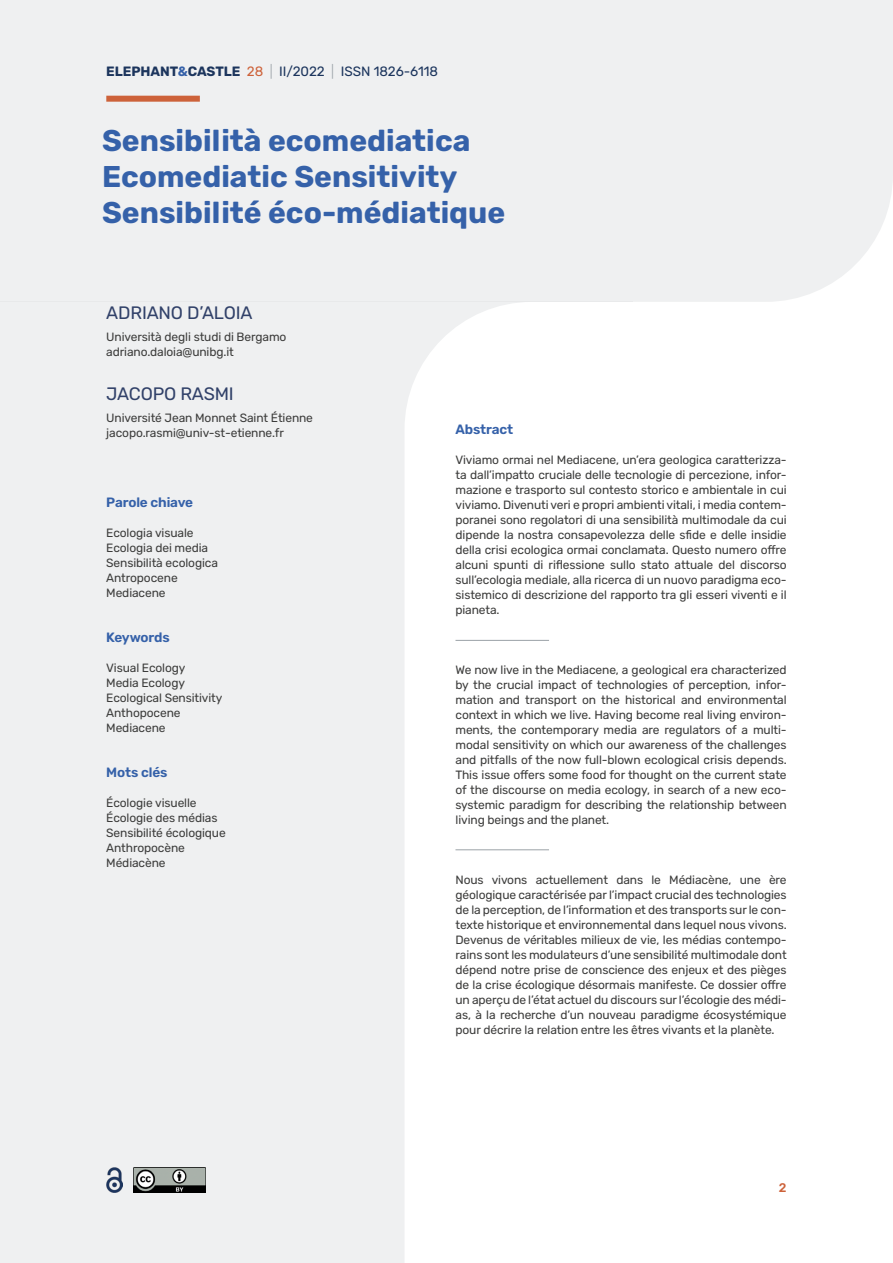
<style>
.page{position:relative;width:893px;height:1263px;background:#fff}
.page>*{position:absolute;margin:0;border:0;box-sizing:border-box;transform-origin:0 0}
.t1{font:700 30px/36px "Rubik";color:#3561a9}
.t2{font:18px "Rubik";letter-spacing:-.01em;color:#314169}
.t3{font:13.5px "Rubik";letter-spacing:-.005em;color:#1c355d}
.t4{font:600 13.5px "Rubik";letter-spacing:-.01em;color:#3561a9}
.t5{font:500 12.45px "Rubik";color:#cd623a}
.t6{font:12px/15px "Rubik";letter-spacing:-.01em;color:#3c3c3b}
.s1{font-weight:700}
.s2{font-weight:700;color:#3561a9}
.s3{color:#cd623a}
.s4{font-weight:300;color:#9ba2a7}
</style>
<div class="page">
<div style="left:0;top:0;width:893px;height:302px;background:#eff0f1"></div>
<div style="left:0;top:302px;width:405px;height:961px;background:#eff0f1"></div>
<svg style="left:405px;top:302px;width:144px;height:549px"></svg>
<div style="left:106px;top:96px;width:94px;height:6px;background:#cd623a"></div>
<img style="left:133px;top:1167px;width:73px;height:26px">
<img style="left:106px;top:1167px;width:17px;height:26px">
<hr style="left:455px;top:640px;width:94px;height:1px;background:#9ba2a7">
<hr style="left:455px;top:849px;width:94px;height:1px;background:#9ba2a7">
<p class="t3" style="left:106px;top:64px;width:333px"><span class="s1">ELEPHANT</span><span class="s2">&amp;</span><span class="s1">CASTLE</span> <span class="s3">28</span> <span class="s4">|</span> II/2022 <span class="s4">|</span> ISSN 1826-6118</p>
<h1 class="t1" style="left:102px;top:124px;width:405px">Sensibilità ecomediatica<br>Ecomediatic Sensitivity<br>Sensibilité éco-médiatique</h1>
<h2 class="t2" style="left:106px;top:302px;width:148px">ADRIANO D’ALOIA</h2>
<p class="t6" style="left:106px;top:330px;width:182px">Università degli studi di Bergamo adriano.daloia@unibg.it</p>
<h2 class="t2" style="left:106px;top:383px;width:129px">JACOPO RASMI</h2>
<p class="t6" style="left:106px;top:411px;width:208px">Université Jean Monnet Saint Étienne jacopo.rasmi@univ-st-etienne.fr</p>
<p class="t4" style="left:106px;top:494px;width:88px">Parole chiave</p>
<p class="t6" style="left:106px;top:525px;width:113px">Ecologia visuale<br>Ecologia dei media<br>Sensibilità ecologica<br>Antropocene<br>Mediacene</p>
<p class="t4" style="left:106px;top:629px;width:65px">Keywords</p>
<p class="t6" style="left:106px;top:660px;width:118px">Visual Ecology<br>Media Ecology<br>Ecological Sensitivity<br>Anthopocene<br>Mediacene</p>
<p class="t4" style="left:106px;top:764px;width:63px">Mots clés</p>
<p class="t6" style="left:106px;top:795px;width:121px">Écologie visuelle<br>Écologie des médias<br>Sensibilité écologique<br>Anthropocène<br>Médiacène</p>
<p class="t4" style="left:455px;top:421px;width:59px">Abstract</p>
<p class="t6" style="left:455px;top:452px;width:333px;text-align:justify">Viviamo ormai nel Mediacene, un’era geologica caratterizza&shy;ta dall’impatto cruciale delle tecnologie di percezione, infor&shy;mazione e trasporto sul contesto storico e ambientale in cui viviamo. Divenuti veri e propri ambienti vitali, i media contem&shy;poranei sono regolatori di una sensibilità multimodale da cui dipende la nostra consapevolezza delle sfide e delle insidie della crisi ecologica ormai conclamata. Questo numero offre alcuni spunti di riflessione sullo stato attuale del discorso sull’ecologia mediale, alla ricerca di un nuovo paradigma eco&shy;sistemico di descrizione del rapporto tra gli esseri viventi e il pianeta.</p>
<p class="t6" style="left:455px;top:662px;width:333px;text-align:justify">We now live in the Mediacene, a geological era characterized by the crucial impact of technologies of perception, infor&shy;mation and transport on the historical and environmental context in which we live. Having become real living environ&shy;ments, the contemporary media are regulators of a multi&shy;modal sensitivity on which our awareness of the challenges and pitfalls of the now full-blown ecological crisis depends.<br>This issue offers some food for thought on the current state of the discourse on media ecology, in search of a new eco&shy;systemic paradigm for describing the relationship between living beings and the planet.</p>
<p class="t6" style="left:455px;top:872px;width:333px;text-align:justify">Nous vivons actuellement dans le Médiacène, une ère géologique caractérisée par l’impact crucial des technologies de la perception, de l’information et des transports sur le con&shy;texte historique et environnemental dans lequel nous vivons.<br>Devenus de véritables milieux de vie, les médias contempo&shy;rains sont les modulateurs d’une sensibilité multimodale dont dépend notre prise de conscience des enjeux et des pièges de la crise écologique désormais manifeste. Ce dossier offre un aperçu de l’état actuel du discours sur l’écologie des médi&shy;as, à la recherche d’un nouveau paradigme écosystémique pour décrire la relation entre les êtres vivants et la planète.</p>
<p class="t5" style="left:779px;top:1181px;width:9px">2</p>
</div>
